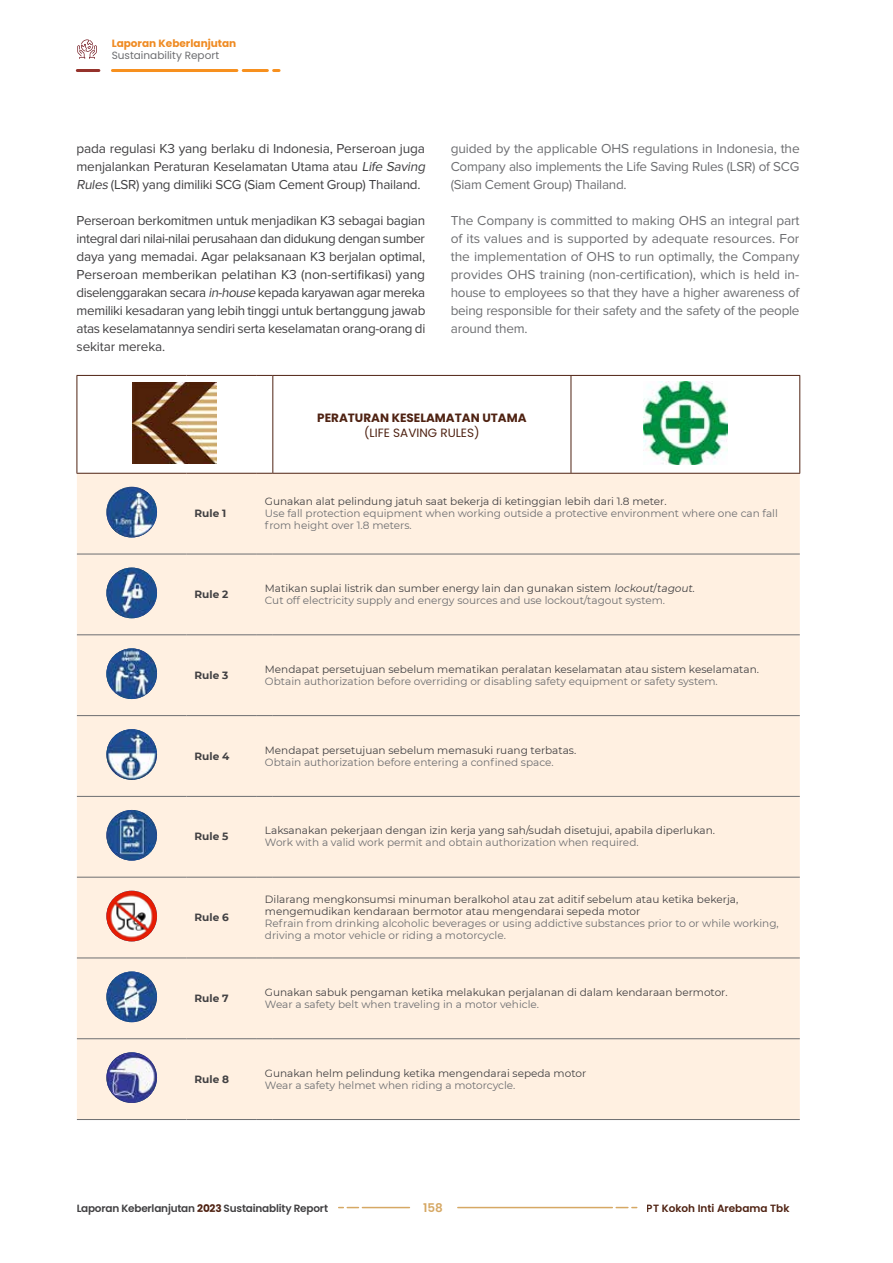
<style>
.page{position:relative;width:893px;height:1263px;background:#fff}
.page>*{position:absolute;margin:0;border:0;box-sizing:border-box;transform-origin:0 0}
.t1{font:13.5px/18px "Proxima Nova";letter-spacing:-.015em;color:#414042}
.t2{font:13.5px/18px "Proxima Nova";letter-spacing:-.02em;color:#6d6e71;text-align:justify}
.t3{font:700 12px "Poppins";color:#4f2212}
.t4{font:12px "Poppins";color:#4f2212}
.t5{font:600 12px "Poppins";color:#d6a864}
.t6{font:10.5px/12px "Montserrat";color:#6d6e71}
.t7{font:10.5px/12px "Montserrat";color:#414042}
.t8{font:600 10.5px "Poppins";letter-spacing:-.02em;color:#414042}
.t9{font:700 10.5px "Montserrat";color:#414042}
.t10{font:600 10.5px "Poppins";color:#4f2212}
.t11{font:700 10.5px "Poppins";color:#ef8b23}
.t12{font:10.5px "Poppins";color:#6d6e71}
.s1{font-style:italic}
.s2{color:#414042}
.s3{font-style:italic;color:#414042}
.s4{font-weight:700;color:#4f2212}
</style>
<div class="page">
<hr style="left:112px;top:69px;width:125px;height:3px;background:#f7901e">
<hr style="left:77px;top:69px;width:22px;height:3px;background:#95322b">
<hr style="left:243px;top:69px;width:24px;height:3px;background:#f7901e">
<svg style="left:274px;top:69px;width:5px;height:3px"></svg>
<svg style="left:77px;top:40px;width:20px;height:19px"></svg>
<hr style="left:362px;top:1207px;width:47px;height:1px;background:#d6a864">
<svg style="left:339px;top:1207px;width:19px;height:1px"></svg>
<hr style="left:458px;top:1207px;width:154px;height:1px;background:#d6a864">
<svg style="left:616px;top:1207px;width:21px;height:1px"></svg>
<div style="left:77px;top:474px;width:723px;height:645px;background:#fff0e1"></div>
<hr style="left:272px;top:376px;width:1px;height:97px;background:#4f2212">
<hr style="left:571px;top:376px;width:1px;height:97px;background:#4f2212">
<hr style="left:77px;top:554px;width:109px;height:1px;background:#6d6e71">
<hr style="left:186px;top:554px;width:71px;height:1px;background:#6d6e71">
<svg style="left:257px;top:554px;width:16px;height:1px"></svg>
<hr style="left:273px;top:554px;width:298px;height:1px;background:#6d6e71">
<hr style="left:571px;top:554px;width:229px;height:1px;background:#6d6e71">
<hr style="left:77px;top:634px;width:109px;height:1px;background:#6d6e71">
<hr style="left:186px;top:634px;width:71px;height:1px;background:#6d6e71">
<svg style="left:257px;top:634px;width:16px;height:1px"></svg>
<hr style="left:273px;top:634px;width:298px;height:1px;background:#6d6e71">
<hr style="left:571px;top:634px;width:229px;height:1px;background:#6d6e71">
<hr style="left:77px;top:715px;width:109px;height:1px;background:#6d6e71">
<hr style="left:186px;top:715px;width:71px;height:1px;background:#6d6e71">
<svg style="left:257px;top:715px;width:16px;height:1px"></svg>
<hr style="left:273px;top:715px;width:298px;height:1px;background:#6d6e71">
<hr style="left:571px;top:715px;width:229px;height:1px;background:#6d6e71">
<hr style="left:77px;top:796px;width:109px;height:1px;background:#6d6e71">
<hr style="left:186px;top:796px;width:71px;height:1px;background:#6d6e71">
<svg style="left:257px;top:796px;width:16px;height:1px"></svg>
<hr style="left:273px;top:796px;width:298px;height:1px;background:#6d6e71">
<hr style="left:571px;top:796px;width:229px;height:1px;background:#6d6e71">
<hr style="left:77px;top:877px;width:109px;height:1px;background:#6d6e71">
<hr style="left:186px;top:877px;width:71px;height:1px;background:#6d6e71">
<svg style="left:257px;top:877px;width:16px;height:1px"></svg>
<hr style="left:273px;top:877px;width:298px;height:1px;background:#6d6e71">
<hr style="left:571px;top:877px;width:229px;height:1px;background:#6d6e71">
<hr style="left:77px;top:957px;width:109px;height:1px;background:#6d6e71">
<hr style="left:186px;top:957px;width:71px;height:1px;background:#6d6e71">
<svg style="left:257px;top:957px;width:16px;height:1px"></svg>
<hr style="left:273px;top:957px;width:298px;height:1px;background:#6d6e71">
<hr style="left:571px;top:957px;width:229px;height:1px;background:#6d6e71">
<hr style="left:77px;top:1038px;width:109px;height:1px;background:#6d6e71">
<hr style="left:186px;top:1038px;width:71px;height:1px;background:#6d6e71">
<svg style="left:257px;top:1038px;width:16px;height:1px"></svg>
<hr style="left:273px;top:1038px;width:298px;height:1px;background:#6d6e71">
<hr style="left:571px;top:1038px;width:229px;height:1px;background:#6d6e71">
<hr style="left:77px;top:1119px;width:109px;height:1px;background:#6d6e71">
<hr style="left:186px;top:1119px;width:71px;height:1px;background:#6d6e71">
<svg style="left:257px;top:1119px;width:16px;height:1px"></svg>
<hr style="left:273px;top:1119px;width:298px;height:1px;background:#6d6e71">
<hr style="left:571px;top:1119px;width:229px;height:1px;background:#6d6e71">
<hr style="left:77px;top:375px;width:109px;height:1px;background:#4f2212">
<hr style="left:77px;top:376px;width:1px;height:97px;background:#4f2212">
<hr style="left:186px;top:375px;width:71px;height:1px;background:#4f2212">
<svg style="left:257px;top:375px;width:16px;height:1px"></svg>
<hr style="left:273px;top:375px;width:298px;height:1px;background:#4f2212">
<hr style="left:571px;top:375px;width:229px;height:1px;background:#4f2212">
<hr style="left:799px;top:376px;width:1px;height:97px;background:#4f2212">
<hr style="left:77px;top:473px;width:109px;height:1px;background:#4f2212">
<hr style="left:186px;top:473px;width:71px;height:1px;background:#4f2212">
<svg style="left:257px;top:473px;width:16px;height:1px"></svg>
<hr style="left:273px;top:473px;width:298px;height:1px;background:#4f2212">
<hr style="left:571px;top:473px;width:229px;height:1px;background:#4f2212">
<img style="left:133px;top:382px;width:84px;height:81px">
<img style="left:644px;top:381px;width:83px;height:83px">
<img style="left:106px;top:487px;width:51px;height:50px;border-radius:25px">
<img style="left:106px;top:568px;width:51px;height:50px;border-radius:25px">
<img style="left:106px;top:648px;width:51px;height:51px;border-radius:25px">
<img style="left:106px;top:729px;width:51px;height:51px;border-radius:25px">
<img style="left:106px;top:810px;width:51px;height:51px;border-radius:25px">
<img style="left:106px;top:891px;width:51px;height:50px;border-radius:25px">
<img style="left:106px;top:971px;width:51px;height:51px;border-radius:25px">
<img style="left:106px;top:1052px;width:51px;height:51px;border-radius:25px">
<p class="t11" style="left:112px;top:37px;width:126px">Laporan Keberlanjutan</p>
<p class="t12" style="left:112px;top:49px;width:109px">Sustainability Report</p>
<p class="t1" style="left:77px;top:140px;width:353px">pada regulasi K3 yang berlaku di Indonesia, Perseroan juga menjalankan Peraturan Keselamatan Utama atau <span class="s1">Life Saving<br>Rules</span> (LSR) yang dimiliki SCG (Siam Cement Group) Thailand.</p>
<p class="t1" style="left:77px;top:212px;width:350px;text-align:justify">Perseroan berkomitmen untuk menjadikan K3 sebagai bagian integral dari nilai-nilai perusahaan dan didukung dengan sumber daya yang memadai. Agar pelaksanaan K3 berjalan optimal, Perseroan memberikan pelatihan K3 (non-sertifikasi) yang diselenggarakan secara <span class="s1">in-house</span> kepada karyawan agar mereka memiliki kesadaran yang lebih tinggi untuk bertanggung jawab atas keselamatannya sendiri serta keselamatan orang-orang di sekitar mereka.</p>
<p class="t2" style="left:451px;top:140px;width:350px">guided by the applicable OHS regulations in Indonesia, the Company also implements the Life Saving Rules (LSR) of SCG (Siam Cement Group) Thailand.</p>
<p class="t2" style="left:451px;top:212px;width:350px">The Company is committed to making OHS an integral part of its values and is supported by adequate resources. For the implementation of OHS to run optimally, the Company provides OHS training (non-certification), which is held in&shy;house to employees so that they have a higher awareness of being responsible for their safety and the safety of the people around them.</p>
<p class="t9" style="left:195px;top:506px;width:33px">Rule 1</p>
<p class="t3" style="left:317px;top:410px;width:211px">PERATURAN KESELAMATAN UTAMA</p>
<p class="t4" style="left:364px;top:425px;width:117px">(LIFE SAVING RULES)</p>
<p class="t7" style="left:265px;top:495px;width:403px">Gunakan alat pelindung jatuh saat bekerja di ketinggian lebih dari 1.8 meter.</p>
<p class="t6" style="left:265px;top:507px;width:514px">Use fall protection equipment when working outside a protective environment where one can fall from height over 1.8 meters.</p>
<p class="t9" style="left:195px;top:587px;width:35px">Rule 2</p>
<p class="t6" style="left:265px;top:582px;width:431px"><span class="s2">Matikan suplai listrik dan sumber energy lain dan gunakan sistem</span> <span class="s3">lockout</span><span class="s2">/</span><span class="s3">tagout</span><span class="s2">.<br></span>Cut off electricity supply and energy sources and use lockout/tagout system.</p>
<p class="t9" style="left:195px;top:667px;width:35px">Rule 3</p>
<p class="t9" style="left:195px;top:748px;width:36px">Rule 4</p>
<p class="t9" style="left:195px;top:829px;width:35px">Rule 5</p>
<p class="t9" style="left:195px;top:910px;width:36px">Rule 6</p>
<p class="t9" style="left:195px;top:991px;width:36px">Rule 7</p>
<p class="t9" style="left:195px;top:1071px;width:36px">Rule 8</p>
<p class="t7" style="left:265px;top:663px;width:496px">Mendapat persetujuan sebelum mematikan peralatan keselamatan atau sistem keselamatan.</p>
<p class="t6" style="left:265px;top:675px;width:454px">Obtain authorization before overriding or disabling safety equipment or safety system.</p>
<p class="t7" style="left:265px;top:743px;width:313px">Mendapat persetujuan sebelum memasuki ruang terbatas.</p>
<p class="t6" style="left:265px;top:755px;width:290px">Obtain authorization before entering a confined space.</p>
<p class="t7" style="left:265px;top:824px;width:452px">Laksanakan pekerjaan dengan izin kerja yang sah/sudah disetujui, apabila diperlukan.</p>
<p class="t6" style="left:265px;top:836px;width:375px">Work with a valid work permit and obtain authorization when required.</p>
<p class="t7" style="left:265px;top:893px;width:475px">Dilarang mengkonsumsi minuman beralkohol atau zat aditif sebelum atau ketika bekerja, mengemudikan kendaraan bermotor atau mengendarai sepeda motor</p>
<p class="t6" style="left:265px;top:917px;width:515px">Refrain from drinking alcoholic beverages or using addictive substances prior to or while working, driving a motor vehicle or riding a motorcycle.</p>
<p class="t7" style="left:265px;top:986px;width:464px">Gunakan sabuk pengaman ketika melakukan perjalanan di dalam kendaraan bermotor.</p>
<p class="t6" style="left:265px;top:998px;width:276px">Wear a safety belt when traveling in a motor vehicle.</p>
<p class="t7" style="left:265px;top:1066px;width:323px">Gunakan helm pelindung ketika mengendarai sepeda motor</p>
<p class="t6" style="left:265px;top:1078px;width:252px">Wear a safety helmet when riding a motorcycle.</p>
<p class="t8" style="left:77px;top:1202px;width:253px">Laporan Keberlanjutan <span class="s4">2023</span> Sustainablity Report</p>
<p class="t5" style="left:423px;top:1201px;width:21px">158</p>
<p class="t10" style="left:647px;top:1202px;width:144px">PT Kokoh Inti Arebama Tbk</p>
</div>
